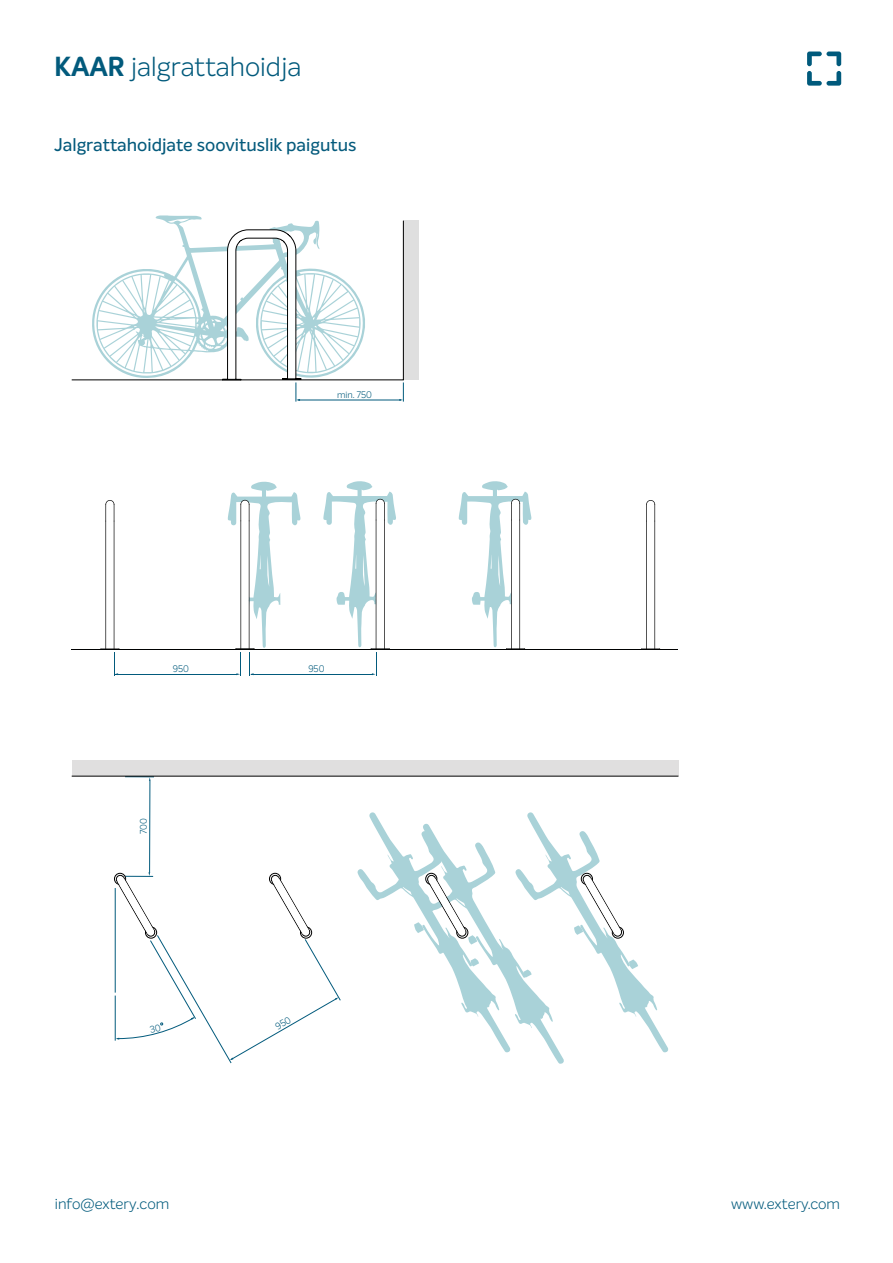
<style>
.page{position:relative;width:893px;height:1263px;background:#fff}
.page>*{position:absolute;margin:0;border:0;box-sizing:border-box;transform-origin:0 0}
.t1{font:300 27px "Intelo";color:#025a7c}
.t2{font:500 18px "Intelo";color:#045a7c}
.t3{font:300 15px "Intelo";color:#005a7c}
.t4{font:300 15px "Intelo";color:#025a7c}
.t5{font:300 9.3px "Intelo";color:#025a7c}
.s1{font-weight:700}
</style>
<div class="page">
<svg style="left:807px;top:52px;width:34px;height:34px"></svg>
<div style="left:403px;top:221px;width:16px;height:159px;background:#dfdfdf"></div>
<svg style="left:87px;top:215px;width:282px;height:166px"></svg>
<svg style="left:71px;top:220px;width:333px;height:160px"></svg>
<hr style="left:298px;top:400px;width:103px;height:1px;background:#025a7c">
<svg style="left:222px;top:229px;width:80px;height:173px"></svg>
<svg style="left:399px;top:382px;width:5px;height:20px"></svg>
<svg style="left:641px;top:500px;width:19px;height:149px"></svg>
<hr style="left:72px;top:649px;width:606px;height:1px;background:#000101">
<svg style="left:459px;top:481px;width:73px;height:168px"></svg>
<hr style="left:251px;top:674px;width:121px;height:1px;background:#025a7c">
<svg style="left:323px;top:481px;width:73px;height:195px"></svg>
<hr style="left:116px;top:674px;width:121px;height:1px;background:#025a7c">
<svg style="left:100px;top:500px;width:20px;height:176px"></svg>
<svg style="left:228px;top:481px;width:73px;height:195px"></svg>
<div style="left:114px;top:873px;width:12px;height:11px;background:#878787;border-radius:50%"></div>
<div style="left:114px;top:873px;width:12px;height:12px;border:1px solid #000;border-radius:50%"></div>
<svg style="left:357px;top:812px;width:311px;height:252px"></svg>
<div style="left:72px;top:760px;width:606px;height:16px;background:#e0dfdf"></div>
<hr style="left:72px;top:776px;width:606px;height:1px;background:#000101">
<svg style="left:115px;top:776px;width:226px;height:287px"></svg>
<h1 class="t1" style="left:54px;top:50px;width:249px"><span class="s1">KAAR</span> jalgrattahoidja</h1>
<p class="t2" style="left:54px;top:133px;width:304px">Jalgrattahoidjate soovituslik paigutus</p>
<p class="t5" style="left:337px;top:389px;width:36px">min. 750</p>
<p class="t5" style="left:173px;top:663px;width:18px">950</p>
<p class="t5" style="left:308px;top:663px;width:18px">950</p>
<p class="t5" style="left:138px;top:834px;width:17px;rotate:-90deg">700</p>
<p class="t3" style="left:55px;top:1194px;width:116px">info@extery.com</p>
<p class="t4" style="left:731px;top:1194px;width:110px">www.extery.com</p>
</div>
